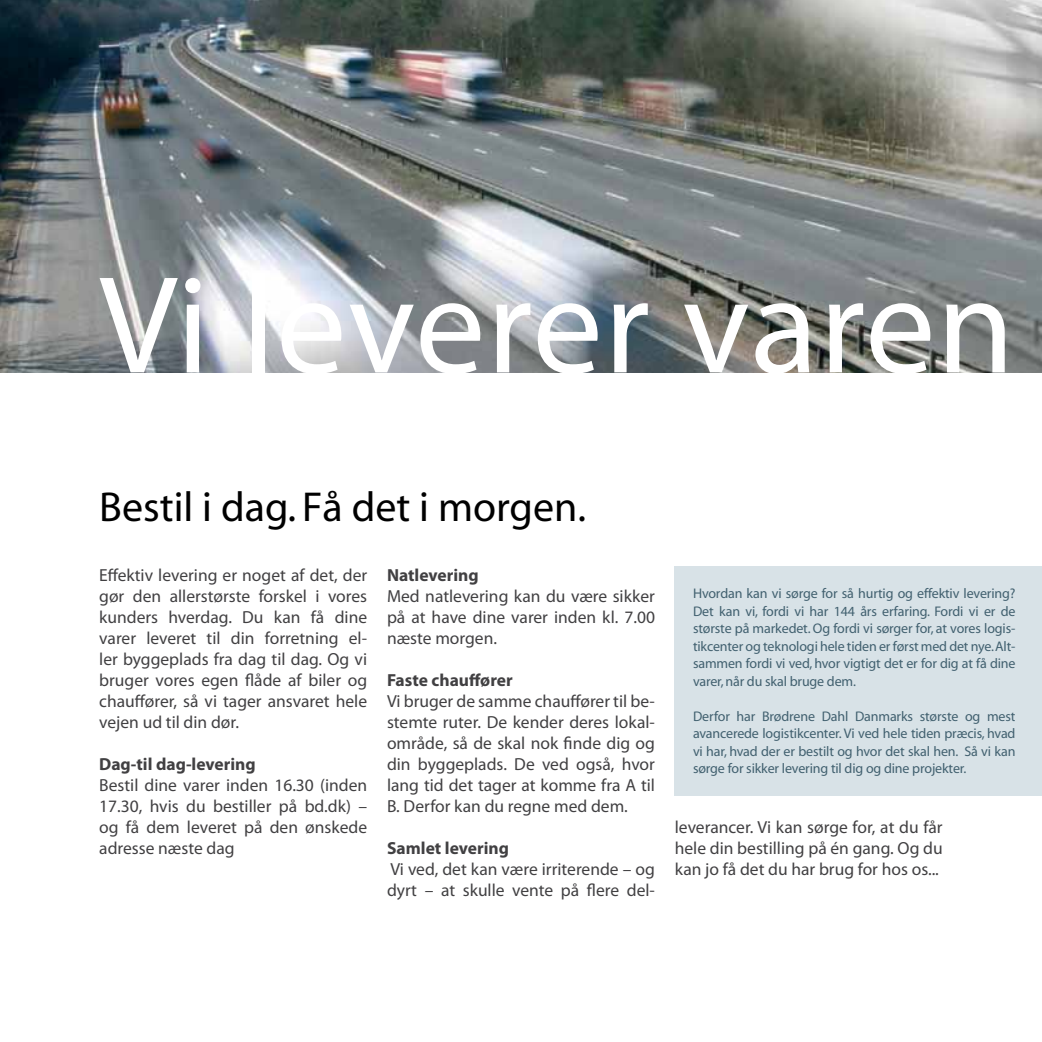
<style>
.page{position:relative;width:1042px;height:1042px;background:#fff}
.page>*{position:absolute;margin:0;border:0;box-sizing:border-box;transform-origin:0 0}
.t1{font:140px "Myriad Pro";letter-spacing:.01em;color:#fff}
.t2{font:42px "Myriad";color:#000}
.t3{font:17.5px/21px "Myriad Pro";color:#414042;text-align:justify}
.t4{font:700 17.5px "Myriad Pro";color:#414042}
.t5{font:14px/17.5px "Myriad";letter-spacing:-.01em;color:#41606f;text-align:justify}
</style>
<div class="page">
<img style="left:0;top:0;width:1042px;height:372px">
<div style="left:675px;top:566px;width:367px;height:229px;background:#d8e2e7"></div>
<h1 class="t1" style="left:99px;top:239px;width:917px">Vi leverer varen</h1>
<h2 class="t2" style="left:99px;top:486px;width:488px">Bestil i dag. Få det i morgen.</h2>
<p class="t3" style="left:99px;top:564px;width:269px">Effektiv levering er noget af det, der gør den allerstørste forskel i vores kunders hverdag. Du kan få dine varer leveret til din forretning el&shy;ler byggeplads fra dag til dag. Og vi bruger vores egen flåde af biler og chauffører, så vi tager ansvaret hele vejen ud til din dør.</p>
<p class="t4" style="left:99px;top:752px;width:158px">Dag-til dag-levering</p>
<p class="t3" style="left:99px;top:774px;width:269px">Bestil dine varer inden 16.30 (inden 17.30, hvis du bestiller på bd.dk) – og få dem leveret på den ønskede adresse næste dag</p>
<p class="t4" style="left:387px;top:563px;width:93px">Natlevering</p>
<p class="t3" style="left:387px;top:585px;width:269px">Med natlevering kan du være sikker på at have dine varer inden kl. 7.00 næste morgen.</p>
<p class="t4" style="left:387px;top:668px;width:127px">Faste chauffører</p>
<p class="t3" style="left:387px;top:690px;width:269px">Vi bruger de samme chauffører til be&shy;stemte ruter. De kender deres lokal&shy;område, så de skal nok finde dig og din byggeplads. De ved også, hvor lang tid det tager at komme fra A til B. Derfor kan du regne med dem.</p>
<p class="t4" style="left:387px;top:836px;width:124px">Samlet levering</p>
<p class="t3" style="left:387px;top:858px;width:269px">Vi ved, det kan være irriterende – og dyrt – at skulle vente på flere del-</p>
<p class="t5" style="left:693px;top:585px;width:324px">Hvordan kan vi sørge for så hurtig og effektiv levering?<br>Det kan vi, fordi vi har 144 års erfaring. Fordi vi er de største på markedet. Og fordi vi sørger for, at vores logis&shy;tikcenter og teknologi hele tiden er først med det nye. Alt&shy;sammen fordi vi ved, hvor vigtigt det er for dig at få dine varer, når du skal bruge dem.</p>
<p class="t5" style="left:693px;top:708px;width:324px">Derfor har Brødrene Dahl Danmarks største og mest avancerede logistikcenter. Vi ved hele tiden præcis, hvad vi har, hvad der er bestilt og hvor det skal hen. Så vi kan sørge for sikker levering til dig og dine projekter.</p>
<p class="t3" style="left:675px;top:816px;width:269px">leverancer. Vi kan sørge for, at du får hele din bestilling på én gang. Og du kan jo få det du har brug for hos os...</p>
</div>
